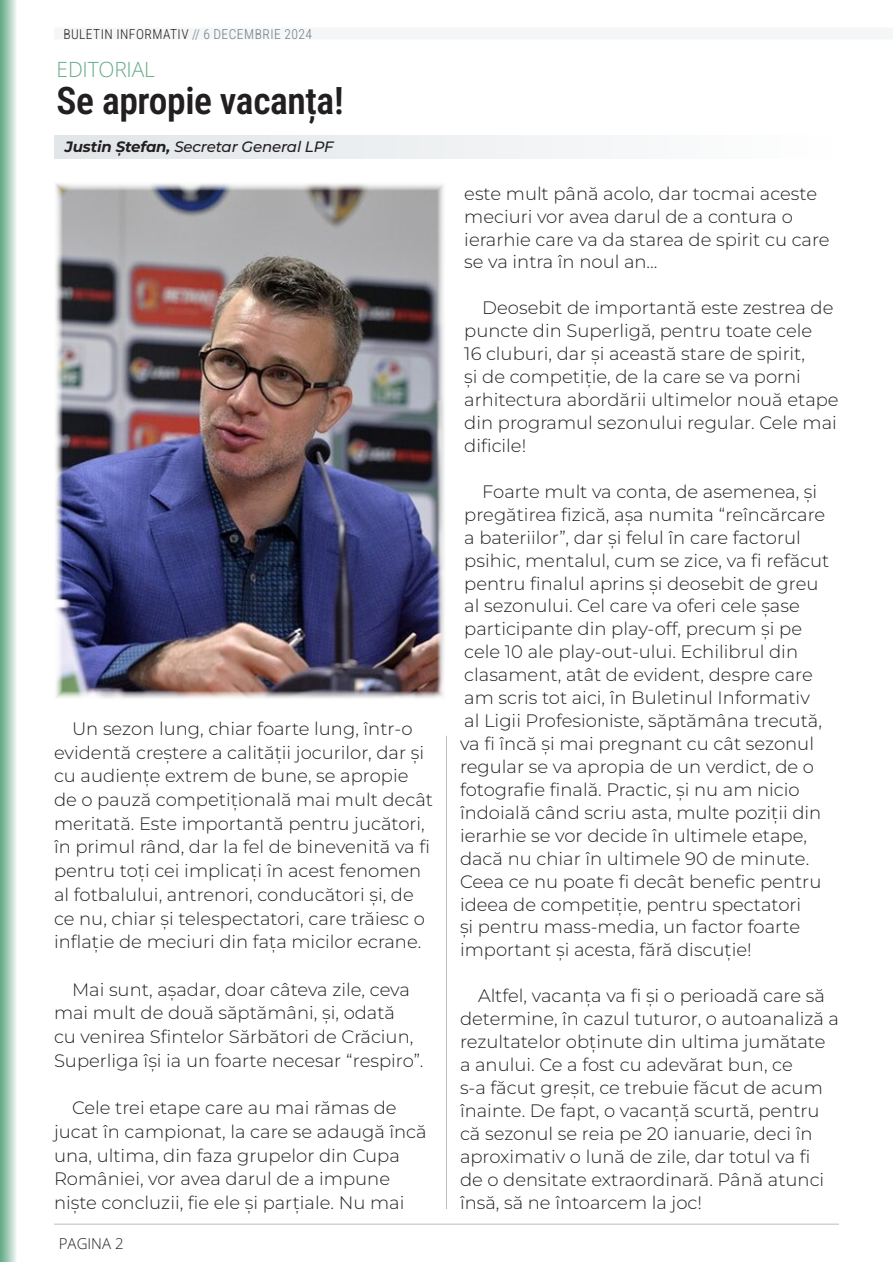
<style>
.page{position:relative;width:893px;height:1263px;background:#fff}
.page>*{position:absolute;margin:0;border:0;box-sizing:border-box;transform-origin:0 0}
.t1{font:600 37.5px "Roboto Condensed";letter-spacing:-.01em;color:#231f20}
.t2{font:300 21px "Open Sans";letter-spacing:-.01em;color:#66ab88}
.t3{font:300 18px/23px "Montserrat";color:#231f20}
.t4{font:italic 500 15px "Montserrat";letter-spacing:-.01em;color:#231f20}
.t5{font:300 15px "Open Sans";color:#231f20}
.t6{font:300 13.5px "Roboto Condensed";letter-spacing:.035em;color:#231f20}
.s1{color:#6c7d86}
.s2{font-weight:700}
</style>
<div class="page">
<hr style="left:892px;top:0;width:1px;height:1261px;background:#6c7d86">
<img style="left:55px;top:183px;width:389px;height:516px">
<div style="left:54px;top:28px;width:839px;height:12px;background:#f5f6f7"></div>
<hr style="left:54px;top:1224px;width:785px;height:1px;background:#231f20">
<div style="left:54px;top:135px;width:785px;height:24px;background:linear-gradient(to right,#e0e5e8,#fefefe)"></div>
<hr style="left:446px;top:736px;width:1px;height:473px;background:#231f20">
<svg style="left:0;top:0;width:16px;height:1262px"></svg>
<p class="t6" style="left:63px;top:24px;width:250px">BULETIN INFORMATIV <span class="s1">// 6 DECEMBRIE 2024</span></p>
<p class="t2" style="left:57px;top:54px;width:100px">EDITORIAL</p>
<p class="t1" style="left:57px;top:74px;width:289px">Se apropie vacanța!</p>
<p class="t4" style="left:65px;top:136px;width:270px"><span class="s2">Justin Ștefan,</span> Secretar General LPF</p>
<p class="t3" style="left:54px;top:716px;width:380px;line-height:23.7px;text-indent:18px">Un sezon lung, chiar foarte lung, într-o evidentă creștere a calității jocurilor, dar și cu audiențe extrem de bune, se apropie de o pauză competițională mai mult decât meritată. Este importantă pentru jucători, în primul rând, dar la fel de binevenită va fi pentru toți cei implicați în acest fenomen al fotbalului, antrenori, conducători și, de ce nu, chiar și telespectatori, care trăiesc o inflație de meciuri din fața micilor ecrane.</p>
<p class="t3" style="left:54px;top:977px;width:371px;line-height:23.7px;text-indent:18px">Mai sunt, așadar, doar câteva zile, ceva mai mult de două săptămâni, și, odată<br>cu venirea Sfintelor Sărbători de Crăciun, Superliga își ia un foarte necesar “respiro”.</p>
<p class="t3" style="left:54px;top:1095px;width:374px;line-height:23.7px;text-indent:18px">Cele trei etape care au mai rămas de jucat în campionat, la care se adaugă încă una, ultima, din faza grupelor din Cupa României, vor avea darul de a impune niște concluzii, fie ele și parțiale. Nu mai</p>
<p class="t5" style="left:59px;top:1233px;width:66px">PAGINA 2</p>
<p class="t3" style="left:464px;top:181px;width:367px">este mult până acolo, dar tocmai aceste meciuri vor avea darul de a contura o ierarhie care va da starea de spirit cu care se va intra în noul an…</p>
<p class="t3" style="left:464px;top:296px;width:376px;text-indent:18px">Deosebit de importantă este zestrea de puncte din Superligă, pentru toate cele<br>16 cluburi, dar și această stare de spirit,<br>și de competiție, de la care se va porni arhitectura abordării ultimelor nouă etape din programul sezonului regular. Cele mai dificile!</p>
<p class="t3" style="left:460px;top:479px;width:371px;text-indent:22px">Foarte mult va conta, de asemenea, și pregătirea fizică, așa numita “reîncărcare a bateriilor”, dar și felul în care factorul psihic, mentalul, cum se zice, va fi refăcut pentru finalul aprins și deosebit de greu al sezonului. Cel care va oferi cele șase participante din play-off, precum și pe cele 10 ale play-out-ului. Echilibrul din clasament, atât de evident, despre care am scris tot aici, în Buletinul Informativ<br>al Ligii Profesioniste, săptămâna trecută, va fi încă și mai pregnant cu cât sezonul regular se va apropia de un verdict, de o fotografie finală. Practic, și nu am nicio îndoială când scriu asta, multe poziții din ierarhie se vor decide în ultimele etape, dacă nu chiar în ultimele 90 de minute.<br>Ceea ce nu poate fi decât benefic pentru ideea de competiție, pentru spectatori<br>și pentru mass-media, un factor foarte important și acesta, fără discuție!</p>
<p class="t3" style="left:460px;top:984px;width:380px;text-indent:18px">Altfel, vacanța va fi și o perioadă care să determine, în cazul tuturor, o autoanaliză a rezultatelor obținute din ultima jumătate a anului. Ce a fost cu adevărat bun, ce<br>s-a făcut greșit, ce trebuie făcut de acum înainte. De fapt, o vacanță scurtă, pentru că sezonul se reia pe 20 ianuarie, deci în aproximativ o lună de zile, dar totul va fi<br>de o densitate extraordinară. Până atunci însă, să ne întoarcem la joc!</p>
</div>
